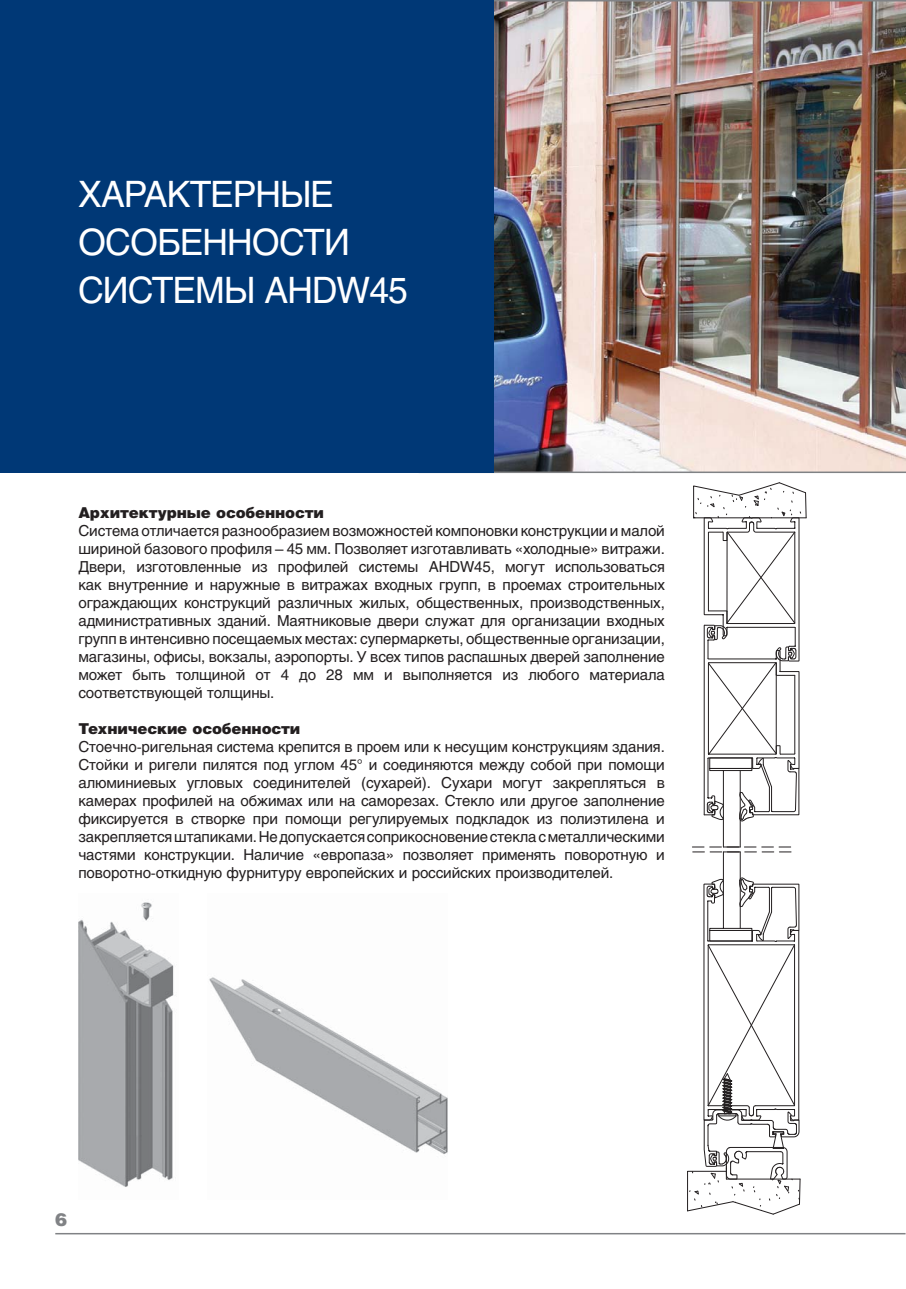
<style>
.page{position:relative;width:906px;height:1289px;background:#fff}
.page>*{position:absolute;margin:0;border:0;box-sizing:border-box;transform-origin:0 0}
.t1{font:36px/48px "Helios";letter-spacing:-.025em;color:#fff}
.t2{font:900 18px "Helios";color:#808285}
.t3{font:15px/18px "Helios";letter-spacing:-.01em;color:#231f20;text-align:justify}
.t4{font:900 15px "Helios";letter-spacing:-.01em;color:#231f20}
</style>
<div class="page">
<hr style="left:55px;top:1232px;width:850px;height:2px;background:#808285">
<img style="left:418px;top:0;width:488px;height:473px">
<div style="left:0;top:0;width:493px;height:472px;background:#003876"></div>
<svg style="left:687px;top:482px;width:119px;height:732px"></svg>
<img style="left:79px;top:902px;width:95px;height:285px">
<img style="left:209px;top:977px;width:238px;height:177px">
<h1 class="t1" style="left:78px;top:174px;width:331px">ХАРАКТЕРНЫЕ<br>ОСОБЕННОСТИ<br>СИСТЕМЫ AHDW45</h1>
<p class="t4" style="left:78px;top:507px;width:247px">Архитектурные особенности</p>
<p class="t3" style="left:78px;top:523px;width:588px">Система отличается разнообразием возможностей компоновки конструкции и малой шириной базового профиля – 45 мм. Позволяет изготавливать «холодные» витражи.<br>Двери, изготовленные из профилей системы AHDW45, могут использоваться как внутренние и наружные в витражах входных групп, в проемах строительных ограждающих конструкций различных жилых, общественных, производственных, административных зданий. Маятниковые двери служат для организации входных групп в интенсивно посещаемых местах: супермаркеты, общественные организации, магазины, офисы, вокзалы, аэропорты. У всех типов распашных дверей заполнение может быть толщиной от 4 до 28 мм и выполняется из любого материала соответствующей толщины.</p>
<p class="t4" style="left:78px;top:723px;width:223px">Технические особенности</p>
<p class="t3" style="left:78px;top:739px;width:588px">Стоечно-ригельная система крепится в проем или к несущим конструкциям здания.<br>Стойки и ригели пилятся под углом 45° и соединяются между собой при помощи алюминиевых угловых соединителей (сухарей). Сухари могут закрепляться в камерах профилей на обжимах или на саморезах. Стекло или другое заполнение фиксируется в створке при помощи регулируемых подкладок из полиэтилена и закрепляется штапиками. Не допускается соприкосновение стекла с металлическими частями конструкции. Наличие «европаза» позволяет применять поворотную и поворотно-откидную фурнитуру европейских и российских производителей.</p>
<p class="t2" style="left:55px;top:1213px;width:14px">6</p>
</div>
